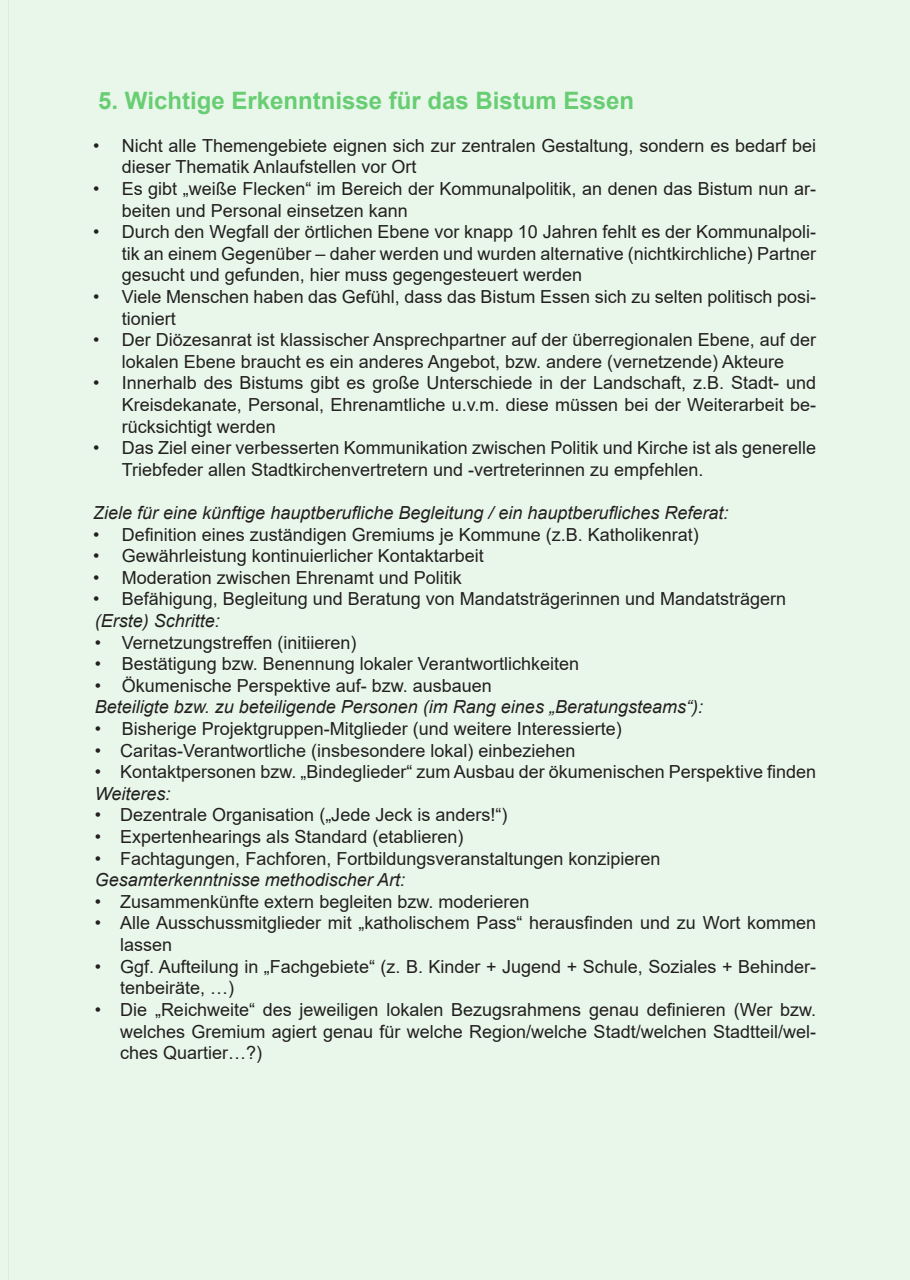
<style>
.page{position:relative;width:910px;height:1280px;background:#fff}
.page>*{position:absolute;margin:0;border:0;box-sizing:border-box;transform-origin:0 0}
.t1{font:700 24px "Arial";color:#68cd73}
.t2{font:18px/21.6px "Arial";color:#231f20}
.t3{font:italic 18px "Arial";color:#231f20}
</style>
<div class="page">
<svg style="left:0;top:0;width:9px;height:1280px;background:#e5f6e8"></svg>
<div style="left:9px;top:0;width:901px;height:1280px;background:#e8f7ea"></div>
<p class="t1" style="left:98px;top:83px;width:537px">5. Wichtige Erkenntnisse für das Bistum Essen</p>
<p class="t2" style="left:122px;top:135px;width:696px;text-indent:-29px">• Nicht alle Themengebiete eignen sich zur zentralen Gestaltung, sondern es bedarf bei dieser Thematik Anlaufstellen vor Ort</p>
<p class="t2" style="left:122px;top:178px;width:696px;text-indent:-29px">• Es gibt „weiße Flecken“ im Bereich der Kommunalpolitik, an denen das Bistum nun ar&shy;beiten und Personal einsetzen kann</p>
<p class="t2" style="left:122px;top:221px;width:696px;text-align:justify;text-indent:-29px">• Durch den Wegfall der örtlichen Ebene vor knapp 10 Jahren fehlt es der Kommunalpoli&shy;tik an einem Gegenüber – daher werden und wurden alternative (nichtkirchliche) Partner gesucht und gefunden, hier muss gegengesteuert werden</p>
<p class="t2" style="left:122px;top:286px;width:696px;text-indent:-29px">• Viele Menschen haben das Gefühl, dass das Bistum Essen sich zu selten politisch posi&shy;tioniert</p>
<p class="t2" style="left:93px;top:329px;width:724px;text-align:center">• Der Diözesanrat ist klassischer Ansprechpartner auf der überregionalen Ebene, auf der lokalen Ebene braucht es ein anderes Angebot, bzw. andere (vernetzende) Akteure</p>
<p class="t2" style="left:122px;top:372px;width:696px;text-align:justify;text-indent:-29px">• Innerhalb des Bistums gibt es große Unterschiede in der Landschaft, z.B. Stadt- und Kreisdekanate, Personal, Ehrenamtliche u.v.m. diese müssen bei der Weiterarbeit be&shy;rücksichtigt werden</p>
<p class="t2" style="left:122px;top:437px;width:696px;text-indent:-29px">• Das Ziel einer verbesserten Kommunikation zwischen Politik und Kirche ist als generelle<br>Triebfeder allen Stadtkirchenvertretern und -vertreterinnen zu empfehlen.</p>
<p class="t3" style="left:93px;top:501px;width:637px">Ziele für eine künftige hauptberufliche Begleitung / ein hauptberufliches Referat:</p>
<p class="t2" style="left:93px;top:523px;width:607px">• Definition eines zuständigen Gremiums je Kommune (z.B. Katholikenrat)</p>
<p class="t2" style="left:93px;top:545px;width:392px">• Gewährleistung kontinuierlicher Kontaktarbeit</p>
<p class="t2" style="left:93px;top:567px;width:370px">• Moderation zwischen Ehrenamt und Politik</p>
<p class="t2" style="left:93px;top:588px;width:694px">• Befähigung, Begleitung und Beratung von Mandatsträgerinnen und Mandatsträgern</p>
<p class="t3" style="left:95px;top:609px;width:127px">(Erste) Schritte:</p>
<p class="t2" style="left:95px;top:631px;width:263px">• Vernetzungstreffen (initiieren)</p>
<p class="t2" style="left:95px;top:653px;width:486px">• Bestätigung bzw. Benennung lokaler Verantwortlichkeiten</p>
<p class="t2" style="left:95px;top:675px;width:399px">• Ökumenische Perspektive auf- bzw. ausbauen</p>
<p class="t3" style="left:95px;top:695px;width:610px">Beteiligte bzw. zu beteiligende Personen (im Rang eines „Beratungsteams“):</p>
<p class="t2" style="left:95px;top:718px;width:529px">• Bisherige Projektgruppen-Mitglieder (und weitere Interessierte)</p>
<p class="t2" style="left:95px;top:739px;width:482px">• Caritas-Verantwortliche (insbesondere lokal) einbeziehen</p>
<p class="t2" style="left:95px;top:761px;width:723px">• Kontaktpersonen bzw. „Bindeglieder“ zum Ausbau der ökumenischen Perspektive finden</p>
<p class="t3" style="left:95px;top:782px;width:77px">Weiteres:</p>
<p class="t2" style="left:95px;top:804px;width:414px">• Dezentrale Organisation („Jede Jeck is anders!“)</p>
<p class="t2" style="left:95px;top:826px;width:370px">• Expertenhearings als Standard (etablieren)</p>
<p class="t2" style="left:95px;top:847px;width:567px">• Fachtagungen, Fachforen, Fortbildungsveranstaltungen konzipieren</p>
<p class="t3" style="left:95px;top:868px;width:312px">Gesamterkenntnisse methodischer Art:</p>
<p class="t2" style="left:95px;top:891px;width:436px">• Zusammenkünfte extern begleiten bzw. moderieren</p>
<p class="t2" style="left:120px;top:912px;width:697px;text-indent:-26px">• Alle Ausschussmitglieder mit „katholischem Pass“ herausfinden und zu Wort kommen lassen</p>
<p class="t2" style="left:120px;top:955px;width:697px;text-indent:-26px">• Ggf. Aufteilung in „Fachgebiete“ (z. B. Kinder + Jugend + Schule, Soziales + Behinder&shy;tenbeiräte, …)</p>
<p class="t2" style="left:120px;top:999px;width:697px;text-align:justify;text-indent:-26px">• Die „Reichweite“ des jeweiligen lokalen Bezugsrahmens genau definieren (Wer bzw. welches Gremium agiert genau für welche Region/welche Stadt/welchen Stadtteil/wel&shy;ches Quartier…?)</p>
</div>
